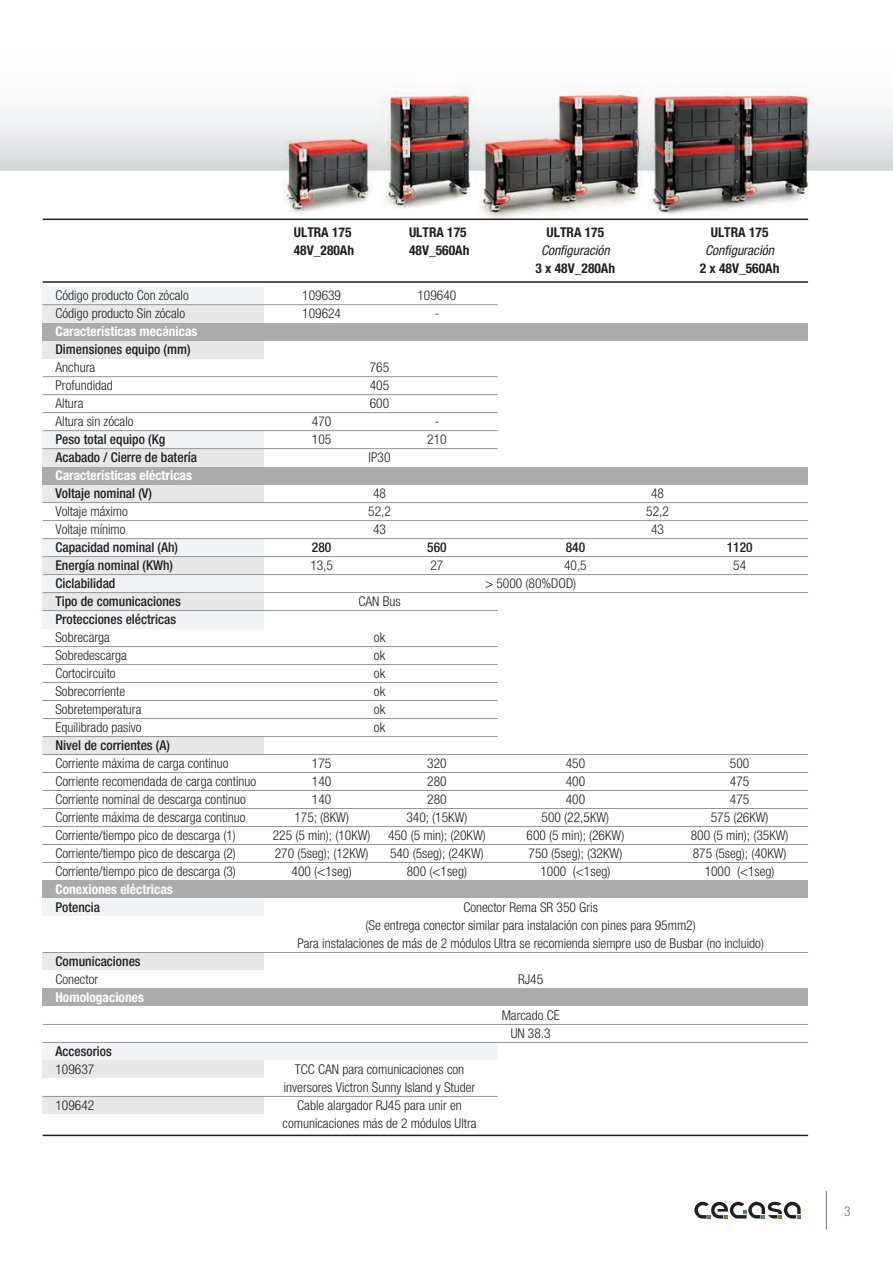
<style>
.page{position:relative;width:893px;height:1263px;background:#fff}
.page>*{position:absolute;margin:0;border:0;box-sizing:border-box;transform-origin:0 0}
.t1{font:300 condensed 13.5px/18px "Helvetica Neue LT Std";color:#231f20;text-align:center}
.t2{font:500 condensed 13.5px/18px "Helvetica Neue LT Std";color:#231f20}
.t3{font:700 condensed 13.5px "Helvetica Neue LT Std";color:#fff}
.t4{font:700 condensed 13.5px/18px "Helvetica Neue LT Std";color:#231f20}
.t5{font:italic condensed 13.5px "Helvetica Neue LT Std";color:#231f20}
.t6{font:300 condensed 13.5px "Helvetica Neue LT Std";color:#6c6d70}
</style>
<div class="page">
<img style="left:0;top:86px;width:893px;height:135px">
<svg style="left:694px;top:1202px;width:107px;height:16px"></svg>
<hr style="left:826px;top:1191px;width:1px;height:38px;background:#6c6d70">
<div style="left:43px;top:287px;width:221px;height:18px;background:#f2f3f4"></div>
<div style="left:43px;top:305px;width:221px;height:18px;background:#e8e8e9"></div>
<div style="left:43px;top:323px;width:765px;height:18px;background:#ababac"></div>
<div style="left:43px;top:341px;width:221px;height:18px;background:#e8e8e9"></div>
<div style="left:43px;top:431px;width:221px;height:18px;background:#f2f3f4"></div>
<div style="left:43px;top:449px;width:221px;height:18px;background:#e8e8e9"></div>
<div style="left:43px;top:467px;width:765px;height:18px;background:#ababac"></div>
<div style="left:43px;top:485px;width:221px;height:18px;background:#e8e8e9"></div>
<div style="left:43px;top:539px;width:221px;height:18px;background:#f2f3f4"></div>
<div style="left:43px;top:557px;width:221px;height:18px;background:#e8e8e9"></div>
<div style="left:43px;top:575px;width:221px;height:18px;background:#f2f3f4"></div>
<div style="left:43px;top:593px;width:221px;height:18px;background:#e8e8e9"></div>
<div style="left:43px;top:611px;width:221px;height:17px;background:#f2f3f4"></div>
<div style="left:43px;top:736px;width:221px;height:18px;background:#e8e8e9"></div>
<div style="left:43px;top:880px;width:765px;height:18px;background:#ababac"></div>
<div style="left:43px;top:898px;width:221px;height:18px;background:#f2f3f4"></div>
<div style="left:43px;top:952px;width:221px;height:18px;background:#e8e8e9"></div>
<div style="left:43px;top:988px;width:765px;height:18px;background:#ababac"></div>
<div style="left:43px;top:1042px;width:455px;height:18px;background:#f2f3f4"></div>
<div style="left:43px;top:1060px;width:221px;height:18px;background:#e8e8e9"></div>
<div style="left:43px;top:1096px;width:221px;height:18px;background:#e8e8e9"></div>
<hr style="left:43px;top:281px;width:765px;height:2px;background:#231f20">
<hr style="left:43px;top:304px;width:455px;height:1px;background:#939598">
<hr style="left:43px;top:376px;width:455px;height:1px;background:#939598">
<hr style="left:43px;top:394px;width:455px;height:1px;background:#939598">
<hr style="left:43px;top:412px;width:455px;height:1px;background:#939598">
<hr style="left:43px;top:430px;width:455px;height:1px;background:#939598">
<hr style="left:43px;top:448px;width:455px;height:1px;background:#939598">
<hr style="left:43px;top:502px;width:765px;height:1px;background:#939598">
<hr style="left:43px;top:520px;width:765px;height:1px;background:#939598">
<hr style="left:43px;top:538px;width:765px;height:1px;background:#939598">
<hr style="left:43px;top:556px;width:765px;height:1px;background:#939598">
<hr style="left:43px;top:574px;width:765px;height:1px;background:#939598">
<hr style="left:43px;top:592px;width:765px;height:1px;background:#939598">
<hr style="left:43px;top:610px;width:455px;height:1px;background:#939598">
<hr style="left:43px;top:646px;width:455px;height:1px;background:#939598">
<hr style="left:43px;top:664px;width:455px;height:1px;background:#939598">
<hr style="left:43px;top:682px;width:455px;height:1px;background:#939598">
<hr style="left:43px;top:700px;width:455px;height:1px;background:#939598">
<hr style="left:43px;top:718px;width:455px;height:1px;background:#939598">
<hr style="left:43px;top:736px;width:455px;height:1px;background:#939598">
<hr style="left:43px;top:952px;width:765px;height:1px;background:#939598">
<hr style="left:43px;top:1024px;width:765px;height:1px;background:#939598">
<hr style="left:43px;top:1042px;width:765px;height:1px;background:#939598">
<hr style="left:43px;top:754px;width:765px;height:1px;background:#939598">
<hr style="left:43px;top:772px;width:765px;height:1px;background:#939598">
<hr style="left:43px;top:790px;width:765px;height:1px;background:#939598">
<hr style="left:43px;top:808px;width:765px;height:1px;background:#939598">
<hr style="left:43px;top:826px;width:765px;height:1px;background:#939598">
<hr style="left:43px;top:844px;width:765px;height:1px;background:#939598">
<hr style="left:43px;top:862px;width:765px;height:1px;background:#939598">
<hr style="left:43px;top:1096px;width:455px;height:1px;background:#939598">
<hr style="left:43px;top:219px;width:765px;height:1px;background:#231f20">
<hr style="left:43px;top:1135px;width:765px;height:1px;background:#231f20">
<p class="t1" style="left:55px;top:286px;width:135px;text-align:left">Código producto Con zócalo<br>Código producto Sin zócalo</p>
<p class="t3" style="left:55px;top:323px;width:144px">Características mecánicas</p>
<p class="t2" style="left:55px;top:340px;width:137px">Dimensiones equipo (mm)</p>
<p class="t1" style="left:55px;top:358px;width:80px;text-align:left">Anchura<br>Profundidad<br>Altura<br>Altura sin zócalo</p>
<p class="t2" style="left:55px;top:430px;width:143px">Peso total equipo (Kg<br>Acabado / Cierre de batería</p>
<p class="t3" style="left:55px;top:467px;width:138px">Características eléctricas</p>
<p class="t2" style="left:55px;top:484px;width:98px">Voltaje nominal (V)</p>
<p class="t1" style="left:55px;top:502px;width:74px;text-align:left">Voltaje máximo<br>Voltaje mínimo</p>
<p class="t2" style="left:55px;top:538px;width:127px">Capacidad nominal (Ah)<br>Energía nominal (KWh)<br>Ciclabilidad<br>Tipo de comunicaciones<br>Protecciones eléctricas</p>
<p class="t1" style="left:55px;top:628px;width:88px;text-align:left">Sobrecarga<br>Sobredescarga<br>Cortocircuito<br>Sobrecorriente<br>Sobretemperatura<br>Equilibrado pasivo</p>
<p class="t2" style="left:55px;top:736px;width:116px">Nivel de corrientes (A)</p>
<p class="t1" style="left:55px;top:754px;width:202px;text-align:left">Corriente máxima de carga continuo Corriente recomendada de carga continuo Corriente nominal de descarga continuo Corriente máxima de descarga continuo Corriente/tiempo pico de descarga (1)<br>Corriente/tiempo pico de descarga (2)<br>Corriente/tiempo pico de descarga (3)</p>
<p class="t3" style="left:55px;top:881px;width:119px">Conexiones eléctricas</p>
<p class="t2" style="left:55px;top:898px;width:46px">Potencia</p>
<p class="t2" style="left:55px;top:952px;width:87px">Comunicaciones</p>
<p class="t1" style="left:55px;top:970px;width:44px">Conector</p>
<p class="t3" style="left:55px;top:989px;width:90px">Homologaciones</p>
<p class="t2" style="left:55px;top:1042px;width:58px">Accesorios</p>
<p class="t1" style="left:55px;top:1060px;width:40px">109637</p>
<p class="t1" style="left:55px;top:1096px;width:40px">109642</p>
<p class="t4" style="left:294px;top:223px;width:62px">ULTRA 175<br>48V_280Ah</p>
<p class="t4" style="left:409px;top:223px;width:62px">ULTRA 175<br>48V_560Ah</p>
<p class="t4" style="left:547px;top:223px;width:59px">ULTRA 175</p>
<p class="t5" style="left:541px;top:243px;width:70px">Configuración</p>
<p class="t4" style="left:536px;top:259px;width:81px">3 x 48V_280Ah</p>
<p class="t1" style="left:302px;top:286px;width:40px;text-align:left">109639<br>109624</p>
<p class="t1" style="left:417px;top:286px;width:40px">109640 -</p>
<p class="t1" style="left:370px;top:358px;width:21px;text-align:justify">765<br>405<br>600</p>
<p class="t1" style="left:312px;top:412px;width:21px;text-align:left">470<br>105</p>
<p class="t1" style="left:427px;top:412px;width:21px">-<br>210</p>
<p class="t1" style="left:369px;top:448px;width:23px">IP30</p>
<p class="t1" style="left:368px;top:484px;width:24px">48<br>52,2<br>43</p>
<p class="t2" style="left:312px;top:538px;width:21px">280</p>
<p class="t1" style="left:310px;top:556px;width:24px">13,5</p>
<p class="t2" style="left:427px;top:538px;width:21px">560</p>
<p class="t1" style="left:430px;top:556px;width:14px">27</p>
<p class="t2" style="left:566px;top:538px;width:21px">840</p>
<p class="t1" style="left:564px;top:556px;width:24px">40,5</p>
<p class="t1" style="left:485px;top:574px;width:93px">&gt; 5000 (80%DOD)</p>
<p class="t1" style="left:358px;top:592px;width:44px">CAN Bus</p>
<p class="t1" style="left:374px;top:628px;width:13px;text-align:justify">ok ok ok ok ok ok</p>
<p class="t1" style="left:273px;top:754px;width:99px">175<br>140<br>140<br>175; (8KW)<br>225 (5 min); (10KW)<br>270 (5seg); (12KW)<br>400 (&lt;1seg)</p>
<p class="t1" style="left:388px;top:754px;width:99px">320<br>280<br>280<br>340; (15KW)<br>450 (5 min); (20KW)<br>540 (5seg); (24KW)<br>800 (&lt;1seg)</p>
<p class="t1" style="left:526px;top:754px;width:99px">450<br>400<br>400<br>500 (22,5KW)<br>600 (5 min); (26KW)<br>750 (5seg); (32KW)<br>1000 (&lt;1seg)</p>
<p class="t4" style="left:711px;top:223px;width:59px">ULTRA 175</p>
<p class="t5" style="left:705px;top:243px;width:70px">Configuración</p>
<p class="t4" style="left:700px;top:259px;width:81px">2 x 48V_560Ah</p>
<p class="t1" style="left:646px;top:484px;width:24px">48<br>52,2<br>43</p>
<p class="t2" style="left:727px;top:538px;width:27px">1120</p>
<p class="t1" style="left:733px;top:556px;width:14px">54</p>
<p class="t1" style="left:691px;top:754px;width:99px">500<br>475<br>475<br>575 (26KW)<br>800 (5 min); (35KW)<br>875 (5seg); (40KW)<br>1000 (&lt;1seg)</p>
<p class="t1" style="left:297px;top:898px;width:468px">Conector Rema SR 350 Gris<br>(Se entrega conector similar para instalación con pines para 95mm2)<br>Para instalaciones de más de 2 módulos Ultra se recomienda siempre uso de Busbar (no incluido)</p>
<p class="t1" style="left:518px;top:970px;width:27px">RJ45</p>
<p class="t1" style="left:502px;top:1006px;width:59px">Marcado CE<br>UN 38.3</p>
<p class="t1" style="left:282px;top:1060px;width:196px">TCC CAN para comunicaciones con inversores Victron Sunny Island y Studer Cable alargador RJ45 para unir en comunicaciones más de 2 módulos Ultra</p>
<p class="t6" style="left:844px;top:1203px;width:8px">3</p>
</div>
